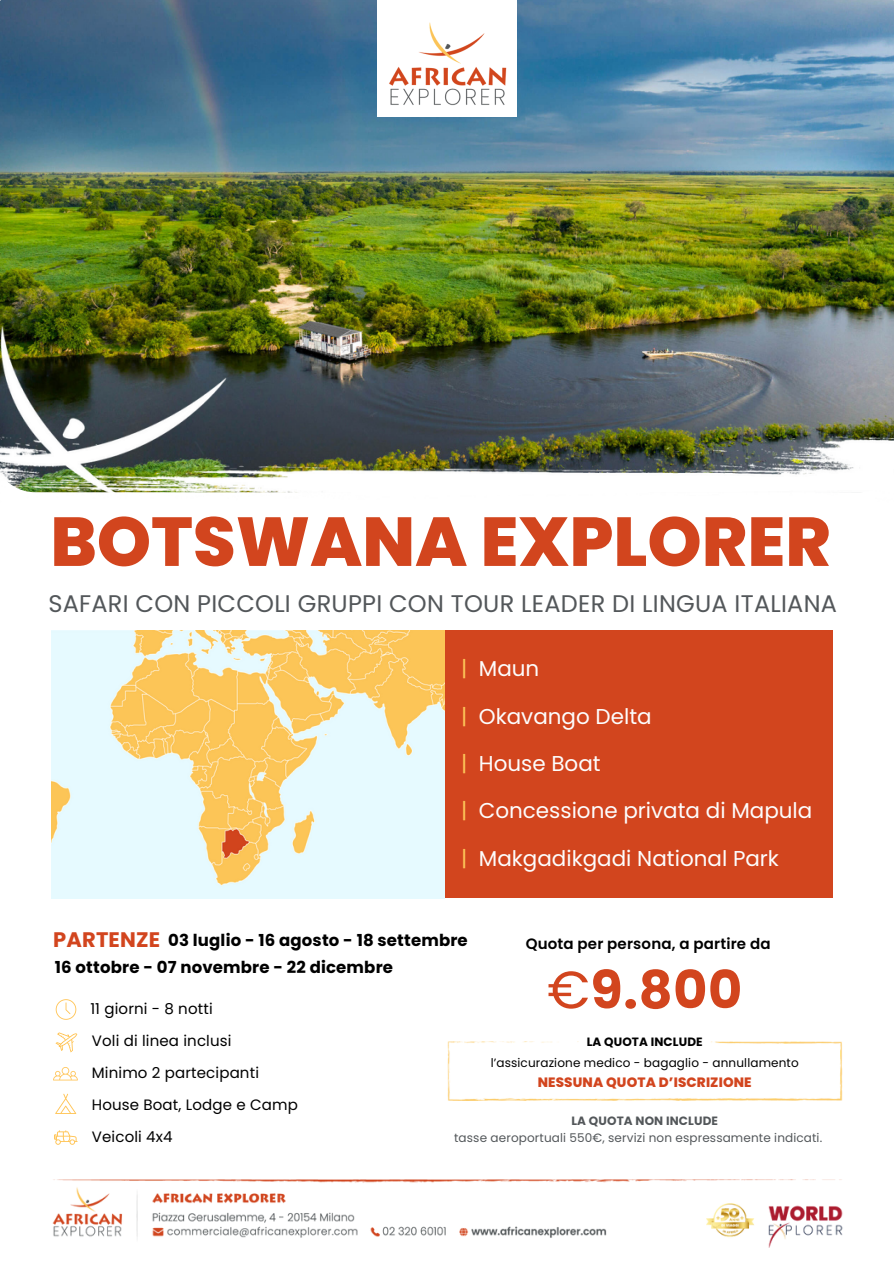
<style>
.page{position:relative;width:894px;height:1264px;background:#fff}
.page>*{position:absolute;margin:0;border:0;box-sizing:border-box;transform-origin:0 0}
.t1{font:800 69px "Poppins";color:#d2451e}
.t2{font:700 52.5px "Poppins";color:#d2451e}
.t3{font:24px "Poppins";letter-spacing:.01em;color:#53575a}
.t4{font:21.45px "Poppins";color:#fdfdfd}
.t5{font:700 21px "Poppins";letter-spacing:.01em;color:#d2451e}
.t6{font:700 16.5px "Poppins";letter-spacing:.01em;color:#000}
.t7{font:15px "Poppins";letter-spacing:.01em;color:#000}
.t8{font:600 15px "Poppins";letter-spacing:.01em;color:#000}
.t9{font:800 13.5px "Poppins";letter-spacing:.01em;color:#d2451e}
.t10{font:12px "Poppins";letter-spacing:.01em;color:#53575a}
.t11{font:12px "Poppins";letter-spacing:.01em;color:#000}
.t12{font:700 12px "Poppins";letter-spacing:.01em;color:#53575a}
.t13{font:700 12px "Poppins";letter-spacing:.01em;color:#000}
.s1{color:#fcc458}
.s2{font-weight:400}
</style>
<div class="page">
<img style="left:0;top:0;width:893px;height:327px">
<img style="left:0;top:327px;width:893px;height:166px">
<div style="left:377px;top:0;width:140px;height:117px;background:#fff"></div>
<img style="left:389px;top:22px;width:118px;height:84px">
<div style="left:444px;top:630px;width:388px;height:267px;background:#d2451e"></div>
<svg style="left:55px;top:1032px;width:23px;height:21px"></svg>
<svg style="left:56px;top:999px;width:20px;height:20px"></svg>
<svg style="left:53px;top:1067px;width:25px;height:13px"></svg>
<svg style="left:54px;top:1130px;width:24px;height:14px"></svg>
<svg style="left:55px;top:1093px;width:21px;height:20px"></svg>
<img style="left:52px;top:1179px;width:791px;height:68px">
<img style="left:447px;top:1041px;width:395px;height:59px">
<img style="left:51px;top:630px;width:393px;height:268px">
<p class="t1" style="left:50px;top:493px;width:781px">BOTSWANA EXPLORER</p>
<p class="t3" style="left:48px;top:587px;width:790px">SAFARI CON PICCOLI GRUPPI CON TOUR LEADER DI LINGUA ITALIANA</p>
<p class="t4" style="left:461px;top:654px;width:80px"><span class="s1">|</span> Maun</p>
<p class="t4" style="left:461px;top:701px;width:192px"><span class="s1">|</span> Okavango Delta</p>
<p class="t4" style="left:461px;top:748px;width:141px"><span class="s1">|</span> House Boat</p>
<p class="t4" style="left:461px;top:795px;width:352px"><span class="s1">|</span> Concessione privata di Mapula</p>
<p class="t4" style="left:461px;top:843px;width:319px"><span class="s1">|</span> Makgadikgadi National Park</p>
<p class="t5" style="left:53px;top:925px;width:109px">PARTENZE</p>
<p class="t6" style="left:168px;top:928px;width:301px">03 luglio - 16 agosto - 18 settembre</p>
<p class="t8" style="left:525px;top:933px;width:246px">Quota per persona, a partire da</p>
<p class="t2" style="left:547px;top:953px;width:196px"><span class="s2">€</span>9.800</p>
<p class="t6" style="left:55px;top:955px;width:339px">16 ottobre - 07 novembre - 22 dicembre</p>
<p class="t7" style="left:90px;top:998px;width:124px">11 giorni - 8 notti</p>
<p class="t7" style="left:92px;top:1030px;width:141px">Voli di linea inclusi</p>
<p class="t7" style="left:92px;top:1062px;width:169px">Minimo 2 partecipanti</p>
<p class="t7" style="left:92px;top:1094px;width:207px">House Boat, Lodge e Camp</p>
<p class="t7" style="left:92px;top:1126px;width:82px">Veicoli 4x4</p>
<p class="t13" style="left:586px;top:1033px;width:117px">LA QUOTA INCLUDE</p>
<p class="t11" style="left:490px;top:1054px;width:309px">l’assicurazione medico - bagaglio - annullamento</p>
<p class="t9" style="left:537px;top:1073px;width:215px">NESSUNA QUOTA D’ISCRIZIONE</p>
<p class="t12" style="left:571px;top:1111px;width:148px">LA QUOTA NON INCLUDE</p>
<p class="t10" style="left:454px;top:1129px;width:369px">tasse aeroportuali 550€, servizi non espressamente indicati.</p>
</div>
